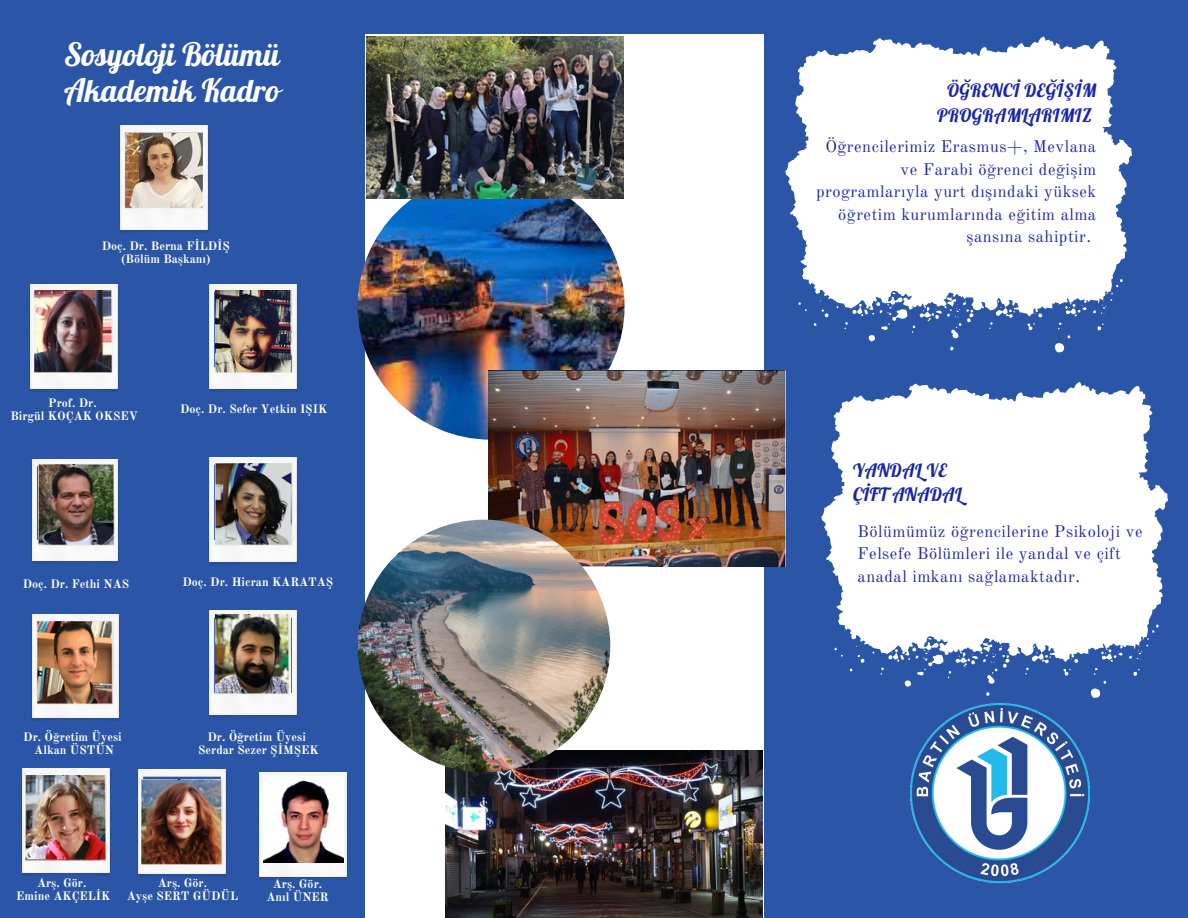
<style>
.page{position:relative;width:1188px;height:918px;background:#2b55a6}
.page>*{position:absolute;margin:0;border:0;box-sizing:border-box;transform-origin:0 0}
.t1{font:31.5px "Lobster";color:#fff}
.t2{font:18px/24.8px "Lobster";letter-spacing:.03em;color:#1a25ab;text-align:center}
.t3{font:16.5px/22.5px "Old Standard";letter-spacing:.03em;color:#1a25ab}
.t4{font:700 12px "Old Standard";color:#fff}
</style>
<div class="page">
<div style="left:365px;top:34px;width:398px;height:884px;background:#fff"></div>
<img style="left:358px;top:173px;width:267px;height:267px;border-radius:50%">
<img style="left:119px;top:126px;width:90px;height:107px">
<img style="left:29px;top:285px;width:90px;height:107px">
<img style="left:32px;top:459px;width:87px;height:105px">
<img style="left:32px;top:615px;width:88px;height:106px">
<img style="left:22px;top:769px;width:89px;height:107px">
<img style="left:209px;top:285px;width:89px;height:107px">
<img style="left:209px;top:458px;width:89px;height:107px">
<img style="left:209px;top:611px;width:89px;height:107px">
<img style="left:137px;top:770px;width:90px;height:107px">
<img style="left:259px;top:772px;width:89px;height:108px">
<img style="left:35px;top:291px;width:78px;height:82px">
<img style="left:215px;top:291px;width:78px;height:82px">
<img style="left:38px;top:464px;width:77px;height:81px">
<img style="left:215px;top:464px;width:78px;height:82px">
<img style="left:37px;top:622px;width:77px;height:82px">
<img style="left:215px;top:615px;width:76px;height:80px">
<img style="left:142px;top:779px;width:81px;height:87px">
<img style="left:26px;top:775px;width:81px;height:87px">
<img style="left:264px;top:777px;width:79px;height:85px">
<img style="left:488px;top:371px;width:297px;height:195px">
<img style="left:367px;top:36px;width:256px;height:162px">
<img style="left:446px;top:751px;width:317px;height:167px">
<svg style="left:785px;top:37px;width:347px;height:315px;fill:#fff"></svg>
<svg style="left:821px;top:382px;width:347px;height:316px;fill:#fff"></svg>
<img style="left:358px;top:520px;width:252px;height:252px;border-radius:50%">
<img style="left:910px;top:704px;width:179px;height:180px">
<p class="t1" style="left:64px;top:35px;width:217px">Sosyoloji Bölümü</p>
<p class="t1" style="left:64px;top:71px;width:217px">Akademik Kadro</p>
<p class="t2" style="left:937px;top:78px;width:161px">ÖĞRENCİ DEĞİŞİM<br>PROGRAMLARIMIZ</p>
<p class="t3" style="left:826px;top:136px;width:272px">Öğrencilerimiz Erasmus+, Mevlana</p>
<p class="t3" style="left:901px;top:158px;width:197px">ve Farabi öğrenci değişim</p>
<p class="t3" style="left:816px;top:181px;width:281px">programlarıyla yurt dışındaki yüksek</p>
<p class="t3" style="left:838px;top:203px;width:259px">öğretim kurumlarında eğitim alma</p>
<p class="t3" style="left:967px;top:226px;width:126px">şansına sahiptir.</p>
<p class="t4" style="left:102px;top:238px;width:130px">Doç. Dr. Berna FİLDİŞ</p>
<p class="t4" style="left:121px;top:251px;width:91px">(Bölüm Başkanı)</p>
<p class="t4" style="left:48px;top:395px;width:50px">Prof. Dr.</p>
<p class="t4" style="left:10px;top:408px;width:129px">Birgül KOÇAK OKSEV</p>
<p class="t4" style="left:180px;top:402px;width:149px">Doç. Dr. Sefer Yetkin IŞIK</p>
<p class="t4" style="left:23px;top:577px;width:108px">Doç. Dr. Fethi NAS</p>
<p class="t4" style="left:183px;top:575px;width:152px">Doç. Dr. Hicran KARATAŞ</p>
<p class="t4" style="left:23px;top:730px;width:100px">Dr. Öğretim Üyesi</p>
<p class="t4" style="left:34px;top:743px;width:81px">Alkan ÜSTÜN</p>
<p class="t4" style="left:207px;top:730px;width:100px">Dr. Öğretim Üyesi</p>
<p class="t4" style="left:198px;top:743px;width:122px">Serdar Sezer ŞİMŞEK</p>
<p class="t4" style="left:37px;top:876px;width:51px">Arş. Gör.</p>
<p class="t4" style="left:16px;top:889px;width:96px">Emine AKÇELİK</p>
<p class="t4" style="left:158px;top:876px;width:51px">Arş. Gör.</p>
<p class="t4" style="left:127px;top:889px;width:113px">Ayşe SERT GÜDÜL</p>
<p class="t4" style="left:273px;top:877px;width:51px">Arş. Gör.</p>
<p class="t4" style="left:267px;top:890px;width:64px">Anıl ÜNER</p>
<p class="t2" style="left:853px;top:457px;width:95px">YANDAL VE</p>
<p class="t2" style="left:853px;top:482px;width:110px">ÇİFT ANADAL</p>
<p class="t3" style="left:858px;top:520px;width:286px">Bölümümüz öğrencilerine Psikoloji ve<br>Felsefe Bölümleri ile yandal ve çift anadal imkanı sağlamaktadır.</p>
</div>
